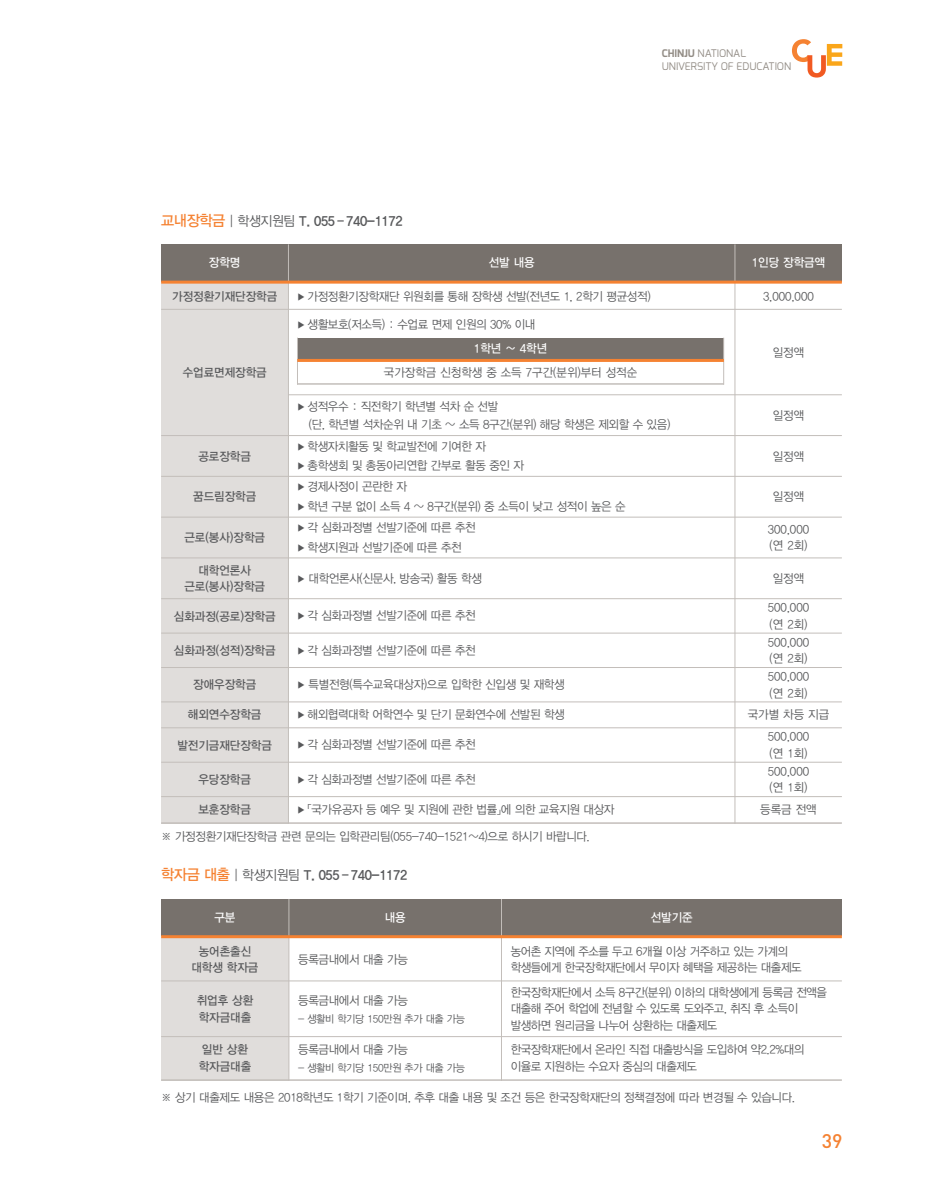
<style>
.page{position:relative;width:936px;height:1191px;background:#fff}
.page>*{position:absolute;margin:0;border:0;box-sizing:border-box;transform-origin:0 0}
.t1{font:500 19.5px "DIN";color:#f58232}
.t2{font:13.5px "YDVYGO Std 34 KS Cms UHC H";letter-spacing:-.025em;color:#58595b;scale:.95 1}
.t3{font:12px/16.5px "YDVYGO Std 32 KS Cms UHC H";letter-spacing:-.025em;color:#58595b;scale:.95 1}
.t4{font:12px/16.5px "YDVYGO Std 33 KS Cms UHC H";color:#58595b;text-align:center;scale:.95 1}
.t5{font:12px "YDVYGO Std 33 KS Cms UHC H";color:#fff;scale:.95 1}
.t6{font:12px "YDVYGO Std 32 KS Cms UHC H";color:#58595b;scale:.95 1}
.t7{font:10.5px "YDVYGO Std 32 KS Cms UHC H";letter-spacing:-.025em;color:#58595b;scale:.95 1}
.t8{font:10.5px/12.6px "Exo";color:#938d86}
.s1{font-weight:700}
.s2{font-family:"YDVYGO Std 33 KS Cms UHC H";font-size:15px;color:#f58232}
.s3{font-family:"YDVYGO Std 32 KS Cms UHC H"}
.s4{font-family:"STIX General"}
</style>
<div class="page">
<svg style="left:792px;top:39px;width:50px;height:39px"></svg>
<div style="left:161px;top:244px;width:127px;height:38px;background:#77716c"></div>
<div style="left:288px;top:244px;width:447px;height:38px;background:#77716c"></div>
<div style="left:735px;top:244px;width:106px;height:38px;background:#77716c"></div>
<div style="left:161px;top:282px;width:127px;height:27px;background:#e0dddb"></div>
<div style="left:161px;top:309px;width:127px;height:126px;background:#e0dddb"></div>
<div style="left:161px;top:435px;width:127px;height:41px;background:#e0dddb"></div>
<div style="left:161px;top:476px;width:127px;height:41px;background:#e0dddb"></div>
<div style="left:161px;top:517px;width:127px;height:41px;background:#e0dddb"></div>
<div style="left:161px;top:558px;width:127px;height:40px;background:#e0dddb"></div>
<div style="left:161px;top:598px;width:127px;height:35px;background:#e0dddb"></div>
<div style="left:161px;top:633px;width:127px;height:34px;background:#e0dddb"></div>
<div style="left:161px;top:667px;width:127px;height:35px;background:#e0dddb"></div>
<div style="left:161px;top:702px;width:127px;height:26px;background:#e0dddb"></div>
<div style="left:161px;top:728px;width:127px;height:34px;background:#e0dddb"></div>
<div style="left:161px;top:762px;width:127px;height:34px;background:#e0dddb"></div>
<div style="left:161px;top:796px;width:127px;height:28px;background:#e0dddb"></div>
<hr style="left:288px;top:244px;width:1px;height:580px;background:#c3beba">
<hr style="left:734px;top:244px;width:1px;height:580px;background:#c3beba">
<hr style="left:161px;top:281px;width:680px;height:3px;background:#f58232">
<hr style="left:161px;top:309px;width:680px;height:1px;background:#c3beba">
<hr style="left:288px;top:394px;width:553px;height:1px;background:#c3beba">
<hr style="left:161px;top:435px;width:680px;height:1px;background:#c3beba">
<hr style="left:161px;top:476px;width:680px;height:1px;background:#c3beba">
<hr style="left:161px;top:517px;width:680px;height:1px;background:#c3beba">
<hr style="left:161px;top:557px;width:680px;height:1px;background:#c3beba">
<hr style="left:161px;top:598px;width:680px;height:1px;background:#c3beba">
<hr style="left:161px;top:633px;width:680px;height:1px;background:#c3beba">
<hr style="left:161px;top:667px;width:680px;height:1px;background:#c3beba">
<hr style="left:161px;top:701px;width:680px;height:1px;background:#c3beba">
<hr style="left:161px;top:727px;width:680px;height:1px;background:#c3beba">
<hr style="left:161px;top:762px;width:680px;height:1px;background:#c3beba">
<hr style="left:161px;top:796px;width:680px;height:1px;background:#c3beba">
<hr style="left:161px;top:822px;width:680px;height:2px;background:#c3beba">
<div style="left:297px;top:338px;width:426px;height:22px;background:#77716c"></div>
<hr style="left:297px;top:338px;width:1px;height:47px;background:#c3beba">
<hr style="left:723px;top:338px;width:1px;height:47px;background:#c3beba">
<hr style="left:297px;top:359px;width:426px;height:3px;background:#f58232">
<hr style="left:297px;top:383px;width:426px;height:2px;background:#c3beba">
<div style="left:161px;top:899px;width:128px;height:37px;background:#77716c"></div>
<div style="left:289px;top:899px;width:212px;height:37px;background:#77716c"></div>
<div style="left:501px;top:899px;width:340px;height:37px;background:#77716c"></div>
<div style="left:161px;top:936px;width:128px;height:45px;background:#e0dddb"></div>
<div style="left:161px;top:981px;width:128px;height:55px;background:#e0dddb"></div>
<div style="left:161px;top:1036px;width:128px;height:44px;background:#e0dddb"></div>
<hr style="left:289px;top:899px;width:1px;height:181px;background:#c3beba">
<hr style="left:501px;top:899px;width:1px;height:181px;background:#c3beba">
<hr style="left:161px;top:935px;width:680px;height:3px;background:#f58232">
<hr style="left:161px;top:980px;width:680px;height:1px;background:#c3beba">
<hr style="left:161px;top:1036px;width:680px;height:1px;background:#c3beba">
<hr style="left:161px;top:1079px;width:680px;height:1px;background:#c3beba">
<p class="t8" style="left:661px;top:47px;width:131px"><span class="s1">CHINJU</span> NATIONAL<br>UNIVERSITY OF EDUCATION</p>
<p class="t2" style="left:161px;top:214px;width:256px"><span class="s2">교내장학금</span> <span class="s3">| 학생지원팀</span> T. 055–740-1172</p>
<p class="t5" style="left:209px;top:257px;width:35px">장학명</p>
<p class="t5" style="left:488px;top:257px;width:50px">선발 내용</p>
<p class="t5" style="left:751px;top:257px;width:79px">1인당 장학금액</p>
<p class="t4" style="left:172px;top:289px;width:112px">가정정환기재단장학금</p>
<p class="t3" style="left:297px;top:288px;width:373px"><span class="s4">▸</span> 가정정환기장학재단 위원회를 통해 장학생 선발(전년도 1, 2학기 평균성적)</p>
<p class="t3" style="left:763px;top:289px;width:55px">3,000,000</p>
<p class="t4" style="left:183px;top:365px;width:90px">수업료면제장학금</p>
<p class="t3" style="left:297px;top:317px;width:252px"><span class="s4">▸</span> 생활보호(저소득) : 수업료 면제 인원의 30% 이내</p>
<p class="t5" style="left:474px;top:343px;width:79px">1학년 ∼ 4학년</p>
<p class="t6" style="left:384px;top:367px;width:268px">국가장학금 신청학생 중 소득 7구간(분위)부터 성적순</p>
<p class="t3" style="left:772px;top:344px;width:35px">일정액</p>
<p class="t3" style="left:309px;top:398px;width:382px;line-height:18px;text-indent:-11px"><span class="s4">▸</span> 성적우수 : 직전학기 학년별 석차 순 선발<br>(단, 학년별 석차순위 내 기초 ~ 소득 8구간(분위) 해당 학생은 제외할 수 있음)</p>
<p class="t3" style="left:772px;top:407px;width:35px">일정액</p>
<p class="t4" style="left:198px;top:448px;width:57px">공로장학금</p>
<p class="t3" style="left:297px;top:437px;width:240px;line-height:19.5px"><span class="s4">▸</span> 학생자치활동 및 학교발전에 기여한 자<br><span class="s4">▸</span> 총학생회 및 총동아리연합 간부로 활동 중인 자</p>
<p class="t3" style="left:772px;top:448px;width:35px">일정액</p>
<p class="t4" style="left:193px;top:489px;width:68px">꿈드림장학금</p>
<p class="t3" style="left:297px;top:477px;width:347px;line-height:19.5px"><span class="s4">▸</span> 경제사정이 곤란한 자<br><span class="s4">▸</span> 학년 구분 없이 소득 4 ~ 8구간(분위) 중 소득이 낮고 성적이 높은 순</p>
<p class="t3" style="left:772px;top:489px;width:35px">일정액</p>
<p class="t4" style="left:184px;top:530px;width:86px">근로(봉사)장학금</p>
<p class="t3" style="left:297px;top:518px;width:189px;line-height:19.5px"><span class="s4">▸</span> 각 심화과정별 선발기준에 따른 추천 <span class="s4">▸</span> 학생지원과 선발기준에 따른 추천</p>
<p class="t3" style="left:767px;top:522px;width:45px">300,000 (연 2회)</p>
<p class="t4" style="left:184px;top:562px;width:86px">대학언론사 근로(봉사)장학금</p>
<p class="t3" style="left:297px;top:570px;width:195px"><span class="s4">▸</span> 대학언론사(신문사, 방송국) 활동 학생</p>
<p class="t3" style="left:772px;top:571px;width:35px">일정액</p>
<p class="t4" style="left:174px;top:608px;width:108px">심화과정(공로)장학금</p>
<p class="t3" style="left:297px;top:608px;width:189px"><span class="s4">▸</span> 각 심화과정별 선발기준에 따른 추천</p>
<p class="t3" style="left:767px;top:600px;width:45px">500,000 (연 2회)</p>
<p class="t4" style="left:174px;top:643px;width:108px">심화과정(성적)장학금</p>
<p class="t3" style="left:297px;top:642px;width:189px"><span class="s4">▸</span> 각 심화과정별 선발기준에 따른 추천</p>
<p class="t3" style="left:767px;top:634px;width:45px">500,000 (연 2회)</p>
<p class="t4" style="left:193px;top:677px;width:68px">장애우장학금</p>
<p class="t3" style="left:297px;top:677px;width:282px"><span class="s4">▸</span> 특별전형(특수교육대상자)으로 입학한 신입생 및 재학생</p>
<p class="t3" style="left:767px;top:669px;width:45px">500,000 (연 2회)</p>
<p class="t4" style="left:188px;top:707px;width:79px">해외연수장학금</p>
<p class="t3" style="left:297px;top:707px;width:283px"><span class="s4">▸</span> 해외협력대학 어학연수 및 단기 문화연수에 선발된 학생</p>
<p class="t3" style="left:747px;top:707px;width:87px">국가별 차등 지급</p>
<p class="t4" style="left:177px;top:737px;width:101px">발전기금재단장학금</p>
<p class="t3" style="left:297px;top:737px;width:189px"><span class="s4">▸</span> 각 심화과정별 선발기준에 따른 추천</p>
<p class="t3" style="left:767px;top:729px;width:45px">500,000 (연 1회)</p>
<p class="t4" style="left:198px;top:772px;width:57px">우당장학금</p>
<p class="t3" style="left:297px;top:771px;width:189px"><span class="s4">▸</span> 각 심화과정별 선발기준에 따른 추천</p>
<p class="t3" style="left:767px;top:763px;width:45px">500,000 (연 1회)</p>
<p class="t4" style="left:198px;top:802px;width:57px">보훈장학금</p>
<p class="t3" style="left:297px;top:801px;width:335px"><span class="s4">▸</span> 「국가유공자 등 예우 및 지원에 관한 법률」에 의한 교육지원 대상자</p>
<p class="t3" style="left:760px;top:802px;width:61px">등록금 전액</p>
<p class="t3" style="left:161px;top:828px;width:452px">※ 가정정환기재단장학금 관련 문의는 입학관리팀(055-740-1521~4)으로 하시기 바랍니다.</p>
<p class="t2" style="left:161px;top:869px;width:260px"><span class="s2">학자금 대출</span> <span class="s3">| 학생지원팀</span> T. 055–740-1172</p>
<p class="t5" style="left:214px;top:911px;width:24px">구분</p>
<p class="t5" style="left:384px;top:911px;width:24px">내용</p>
<p class="t5" style="left:650px;top:911px;width:46px">선발기준</p>
<p class="t4" style="left:191px;top:943px;width:72px">농어촌출신 대학생 학자금</p>
<p class="t3" style="left:298px;top:952px;width:117px">등록금내에서 대출 가능</p>
<p class="t3" style="left:510px;top:943px;width:308px">농어촌 지역에 주소를 두고 6개월 이상 거주하고 있는 가계의 학생들에게 한국장학재단에서 무이자 혜택을 제공하는 대출제도</p>
<p class="t4" style="left:197px;top:993px;width:61px;text-align:left">취업후 상환 학자금대출</p>
<p class="t3" style="left:298px;top:992px;width:117px">등록금내에서 대출 가능</p>
<p class="t3" style="left:510px;top:984px;width:334px">한국장학재단에서 소득 8구간(분위) 이하의 대학생에게 등록금 전액을 대출해 주어 학업에 전념할 수 있도록 도와주고, 취직 후 소득이 발생하면 원리금을 나누어 상환하는 대출제도</p>
<p class="t7" style="left:298px;top:1013px;width:177px">- 생활비 학기당 150만원 추가 대출 가능</p>
<p class="t4" style="left:199px;top:1042px;width:57px;text-align:left">일반 상환 학자금대출</p>
<p class="t3" style="left:298px;top:1041px;width:117px">등록금내에서 대출 가능</p>
<p class="t7" style="left:298px;top:1063px;width:177px">- 생활비 학기당 150만원 추가 대출 가능</p>
<p class="t3" style="left:510px;top:1042px;width:310px">한국장학재단에서 온라인 직접 대출방식을 도입하여 약2.2%대의 이율로 지원하는 수요자 중심의 대출제도</p>
<p class="t3" style="left:161px;top:1089px;width:668px">※ 상기 대출제도 내용은 2018학년도 1학기 기준이며, 추후 대출 내용 및 조건 등은 한국장학재단의 정책결정에 따라 변경될 수 있습니다.</p>
<h1 class="t1" style="left:821px;top:1128px;width:22px">39</h1>
</div>
